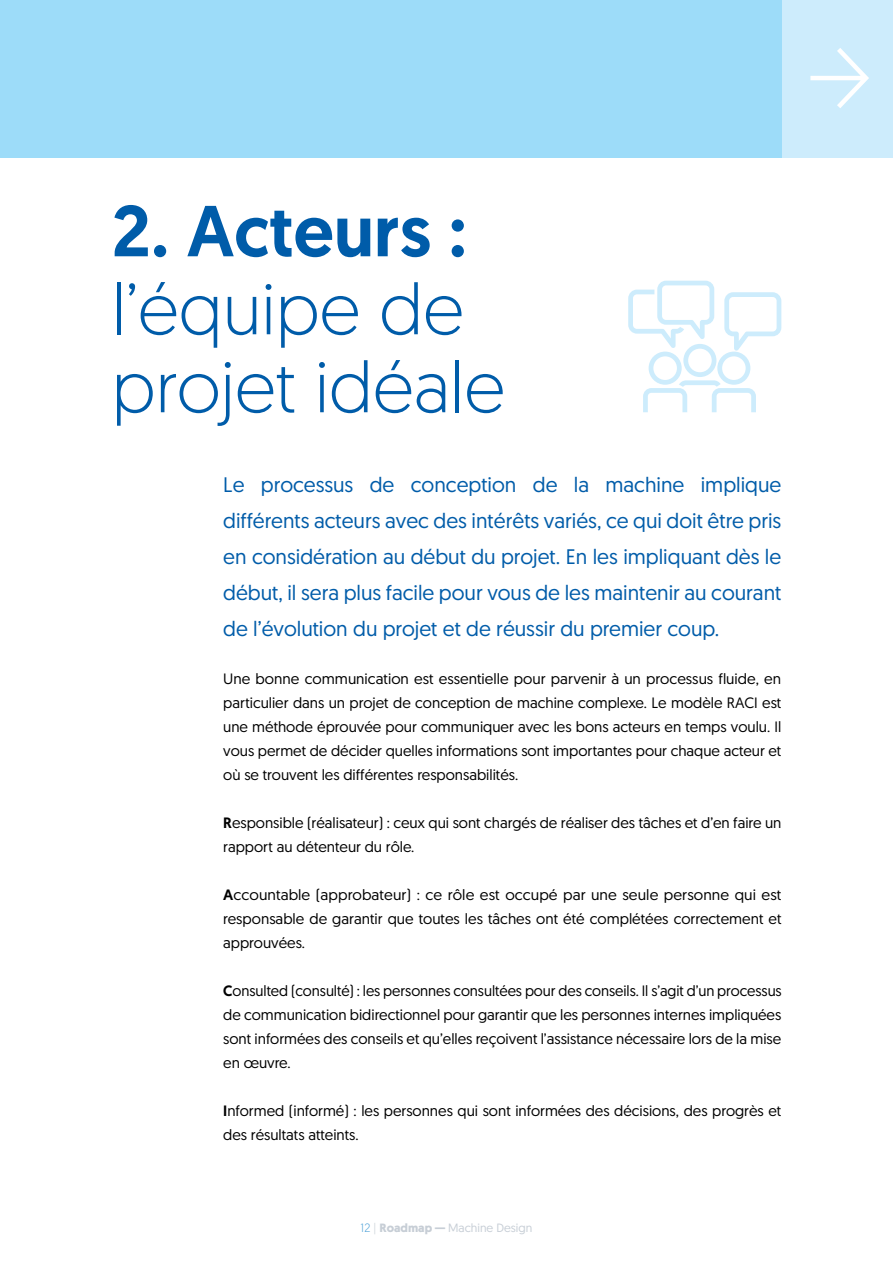
<style>
.page{position:relative;width:893px;height:1263px;background:#fff}
.page>*{position:absolute;margin:0;border:0;box-sizing:border-box;transform-origin:0 0}
.t1{font:300 72px/78px "Geomanist";color:#005ca9}
.t2{font:500 72px "Geomanist";color:#005ca9}
.t3{font:21px/36px "Geomanist";color:#005ca9;text-align:justify}
.t4{font:15px/24px "Geomanist";color:#000;text-align:justify}
.t5{font:12px "Geomanist";color:#c7ced6}
.s1{font-weight:500}
.s2{font-weight:300;color:#469dd6}
.s3{font-weight:300}
.s4{font-weight:700}
</style>
<div class="page">
<div style="left:781px;top:0;width:112px;height:158px;background:#cdecfc"></div>
<div style="left:0;top:0;width:781px;height:158px;background:#9ddcf9"></div>
<svg style="left:810px;top:48px;width:59px;height:60px"></svg>
<svg style="left:628px;top:281px;width:153px;height:131px"></svg>
<h1 class="t2" style="left:112px;top:183px;width:356px">2. Acteurs :</h1>
<h1 class="t1" style="left:112px;top:267px;width:395px">l’équipe de projet idéale</h1>
<p class="t3" style="left:223px;top:466px;width:560px">Le processus de conception de la machine implique différents acteurs avec des intérêts variés, ce qui doit être pris en considération au début du projet. En les impliquant dès le début, il sera plus facile pour vous de les maintenir au courant de l’évolution du projet et de réussir du premier coup.</p>
<p class="t4" style="left:223px;top:666px;width:560px">Une bonne communication est essentielle pour parvenir à un processus fluide, en particulier dans un projet de conception de machine complexe. Le modèle RACI est une méthode éprouvée pour communiquer avec les bons acteurs en temps voulu. Il vous permet de décider quelles informations sont importantes pour chaque acteur et où se trouvent les différentes responsabilités.</p>
<p class="t4" style="left:223px;top:810px;width:560px"><span class="s1">R</span>esponsible (réalisateur) : ceux qui sont chargés de réaliser des tâches et d’en faire un rapport au détenteur du rôle.</p>
<p class="t4" style="left:223px;top:882px;width:560px"><span class="s1">A</span>ccountable (approbateur) : ce rôle est occupé par une seule personne qui est responsable de garantir que toutes les tâches ont été complétées correctement et approuvées.</p>
<p class="t4" style="left:223px;top:978px;width:560px"><span class="s1">C</span>onsulted (consulté) : les personnes consultées pour des conseils. Il s’agit d’un processus de communication bidirectionnel pour garantir que les personnes internes impliquées sont informées des conseils et qu’elles reçoivent l’assistance nécessaire lors de la mise en œuvre.</p>
<p class="t4" style="left:223px;top:1098px;width:560px"><span class="s1">I</span>nformed (informé) : les personnes qui sont informées des décisions, des progrès et des résultats atteints.</p>
<p class="t5" style="left:361px;top:1220px;width:173px"><span class="s2">12</span> <span class="s3">|</span> <span class="s4">Roadmap —</span> Machine Design</p>
</div>
